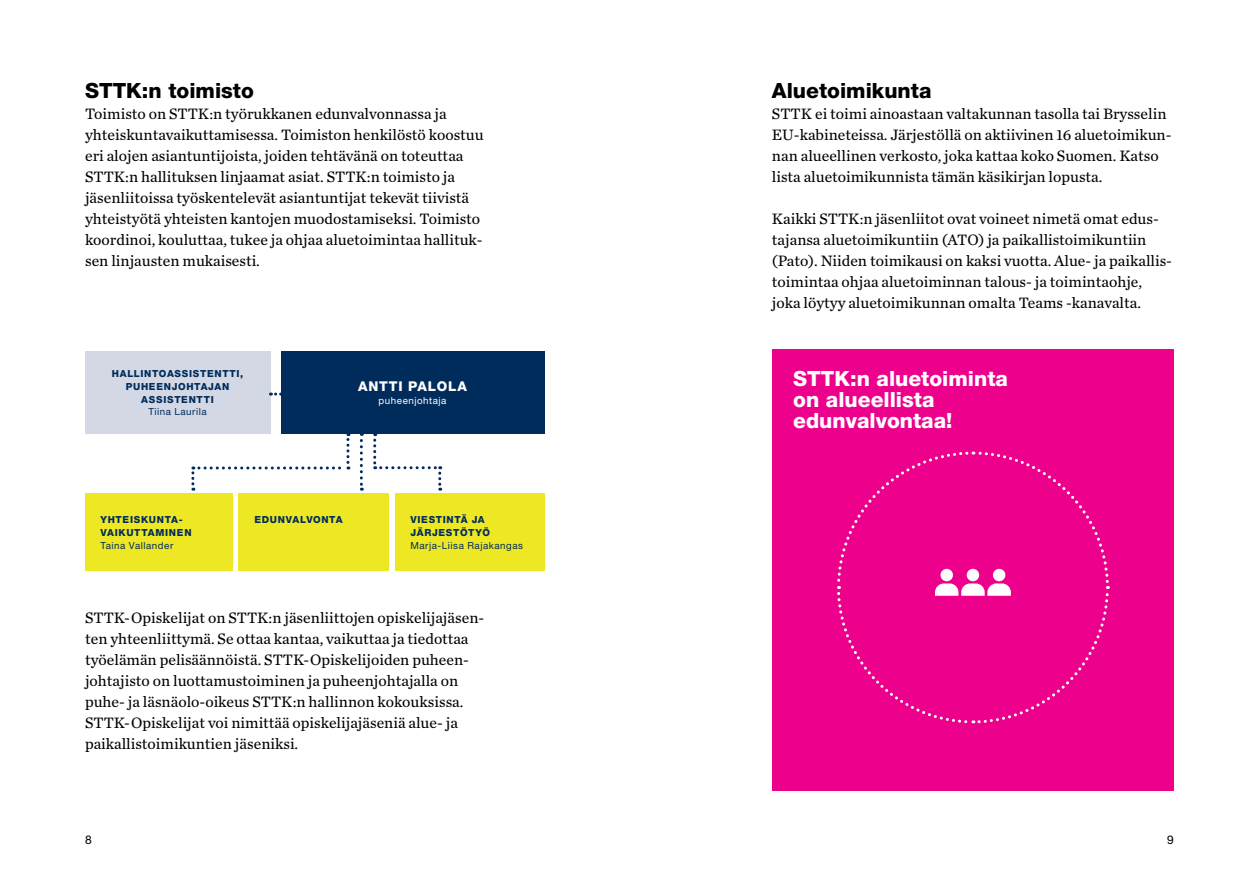
<style>
.page{position:relative;width:1259px;height:893px;background:#fff}
.page>*{position:absolute;margin:0;border:0;box-sizing:border-box;transform-origin:0 0}
.t1{font:800 21px/21px "Helvetica Neue LT Std";color:#fff}
.t2{font:800 21px "Helvetica Neue LT Std";color:#000}
.t3{font:15.75px/21px "Chronicle Text G2";color:#000}
.t4{font:800 13.5px "Helvetica Neue LT Std";letter-spacing:.06em;color:#fff}
.t5{font:12px "Helvetica Neue LT Std";color:#000}
.t6{font:800 9.75px/12.8px "Helvetica Neue LT Std";letter-spacing:.07em;color:#002c5b;text-align:center}
.t7{font:9.75px "Helvetica Neue LT Std";letter-spacing:.055em;color:#002c5b}
.t8{font:9.75px "Helvetica Neue LT Std";letter-spacing:.055em;color:#fff}
</style>
<div class="page">
<div style="left:772px;top:350px;width:402px;height:441px;background:#ec008c"></div>
<div style="left:281px;top:351px;width:263px;height:83px;background:#002c5b"></div>
<div style="left:85px;top:351px;width:185px;height:83px;background:#d4d8e4"></div>
<div style="left:394px;top:493px;width:150px;height:78px;background:#eee824"></div>
<div style="left:239px;top:493px;width:149px;height:78px;background:#eee824"></div>
<div style="left:85px;top:493px;width:148px;height:78px;background:#eee824"></div>
<svg style="left:270px;top:393px;width:11px;height:3px"></svg>
<svg style="left:837px;top:451px;width:273px;height:273px"></svg>
<svg style="left:191px;top:433px;width:158px;height:58px"></svg>
<svg style="left:373px;top:434px;width:68px;height:57px"></svg>
<svg style="left:360px;top:434px;width:3px;height:57px"></svg>
<h1 class="t2" style="left:85px;top:78px;width:170px">STTK:n toimisto</h1>
<p class="t3" style="left:85px;top:102px;width:400px">Toimisto on STTK:n työrukkanen edunvalvonnassa ja yhteiskuntavaikuttamisessa. Toimiston henkilöstö koostuu eri alojen asiantuntijoista, joiden tehtävänä on toteuttaa STTK:n hallituksen linjaamat asiat. STTK:n toimisto ja jäsenliitoissa työskentelevät asiantuntijat tekevät tiivistä yhteistyötä yhteisten kantojen muodostamiseksi. Toimisto koordinoi, kouluttaa, tukee ja ohjaa aluetoimintaa hallituk&shy;sen linjausten mukaisesti.</p>
<p class="t6" style="left:112px;top:367px;width:133px">HALLINTOASSISTENTTI,<br>PUHEENJOHTAJAN<br>ASSISTENTTI</p>
<p class="t7" style="left:148px;top:406px;width:60px">Tiina Laurila</p>
<p class="t4" style="left:358px;top:378px;width:110px">ANTTI PALOLA</p>
<p class="t8" style="left:378px;top:395px;width:69px">puheenjohtaja</p>
<p class="t6" style="left:100px;top:513px;width:84px">YHTEISKUNTA-</p>
<p class="t6" style="left:254px;top:513px;width:90px">EDUNVALVONTA</p>
<p class="t6" style="left:100px;top:526px;width:93px">VAIKUTTAMINEN</p>
<p class="t7" style="left:100px;top:539px;width:74px">Taina Vallander</p>
<p class="t6" style="left:410px;top:513px;width:81px;text-align:left">VIESTINTÄ JA<br>JÄRJESTÖTYÖ</p>
<p class="t7" style="left:410px;top:539px;width:114px">Marja-Liisa Rajakangas</p>
<p class="t3" style="left:85px;top:606px;width:401px">STTK-Opiskelijat on STTK:n jäsenliittojen opiskelijajäsen&shy;ten yhteenliittymä. Se ottaa kantaa, vaikuttaa ja tiedottaa työelämän pelisäännöistä. STTK-Opiskelijoiden puheen&shy;johtajisto on luottamustoiminen ja puheenjohtajalla on puhe- ja läsnäolo-oikeus STTK:n hallinnon kokouksissa.<br>STTK-Opiskelijat voi nimittää opiskelijajäseniä alue- ja paikallistoimikuntien jäseniksi.</p>
<h1 class="t2" style="left:772px;top:78px;width:161px">Aluetoimikunta</h1>
<p class="t3" style="left:772px;top:102px;width:401px">STTK ei toimi ainoastaan valtakunnan tasolla tai Brysselin EU-kabineteissa. Järjestöllä on aktiivinen 16 aluetoimikun&shy;nan alueellinen verkosto, joka kattaa koko Suomen. Katso lista aluetoimikunnista tämän käsikirjan lopusta.</p>
<p class="t3" style="left:772px;top:207px;width:401px">Kaikki STTK:n jäsenliitot ovat voineet nimetä omat edus&shy;tajansa aluetoimikuntiin (ATO) ja paikallistoimikuntiin (Pato). Niiden toimikausi on kaksi vuotta. Alue- ja paikallis&shy;toimintaa ohjaa aluetoiminnan talous- ja toimintaohje, joka löytyy aluetoimikunnan omalta Teams -kanavalta.</p>
<h1 class="t1" style="left:793px;top:368px;width:216px">STTK:n aluetoiminta on alueellista edunvalvontaa!</h1>
<p class="t5" style="left:85px;top:833px;width:8px">8</p>
<p class="t5" style="left:1167px;top:833px;width:8px">9</p>
</div>
